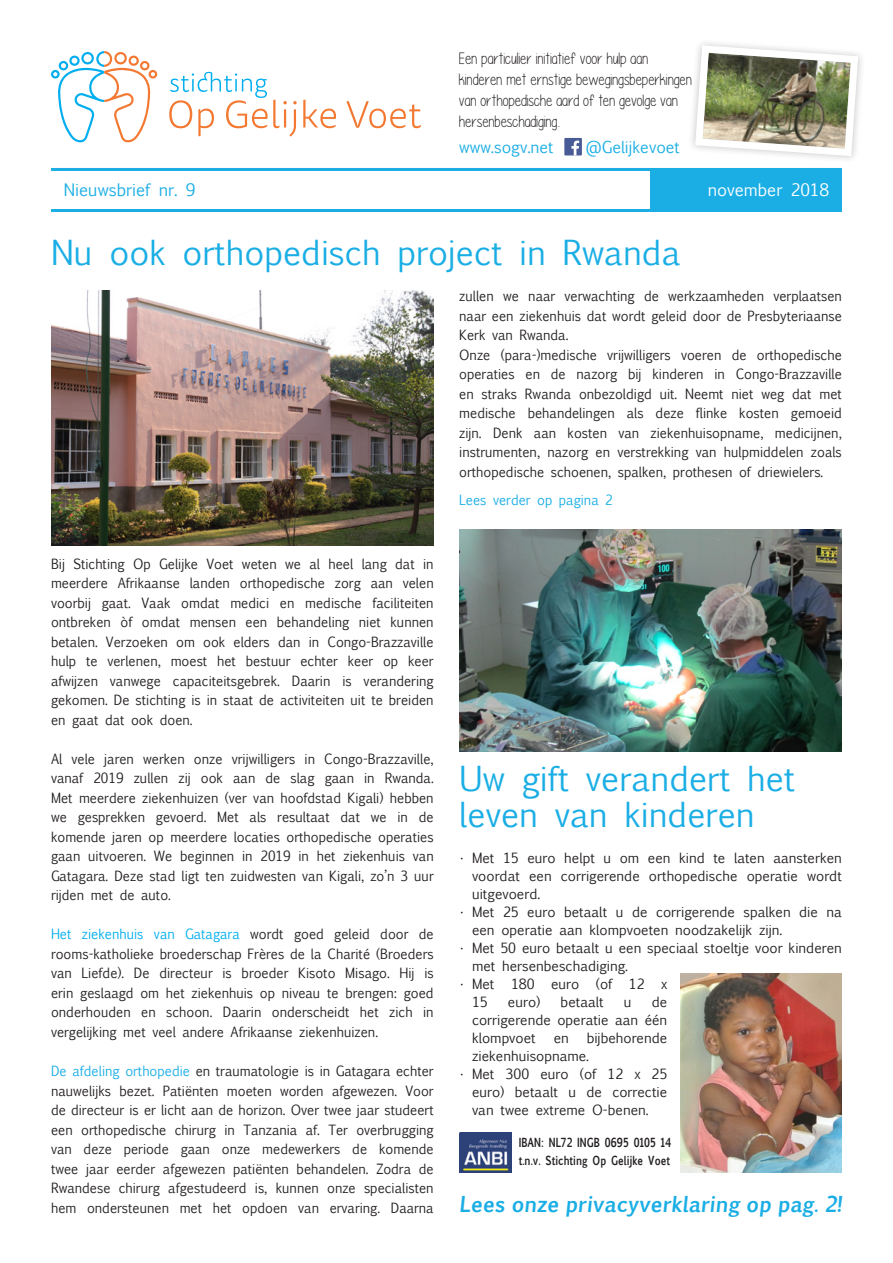
<style>
.page{position:relative;width:893px;height:1263px;background:#fff}
.page>*{position:absolute;margin:0;border:0;box-sizing:border-box;transform-origin:0 0}
.t1{font:33px "Euphemia UCAS";color:#1aaee5}
.t2{font:700 21px "Euphemia UCAS";color:#1aaee5;scale:.96 1}
.t3{font:16.5px/21px "Please write me a song";color:#231f20}
.t4{font:16.5px "Euphemia UCAS";color:#1aaee5}
.t5{font:16.5px "Euphemia UCAS";color:#fff}
.t6{font:15.75px "Euphemia UCAS";color:#1aaee5}
.t7{font:13.5px/19.5px "Euphemia UCAS";color:#231f20;text-align:justify;scale:.96 1}
.t8{font:13.5px/18px "Euphemia UCAS";color:#231f20}
.t9{font:13.5px "Euphemia UCAS";color:#1aaee5;scale:.96 1}
.t10{font:700 12px "Euphemia UCAS";color:#231f20;scale:.79 1}
.s1{color:#00aeef}
.s2{color:#1aaee5}
</style>
<div class="page">
<img style="left:459px;top:529px;width:383px;height:222px">
<svg style="left:303px;top:100px;width:33px;height:28px"></svg>
<svg style="left:346px;top:101px;width:75px;height:27px"></svg>
<svg style="left:169px;top:72px;width:128px;height:64px"></svg>
<svg style="left:51px;top:51px;width:106px;height:91px"></svg>
<div style="left:651px;top:169px;width:191px;height:41px;background:#1aaee5"></div>
<hr style="left:51px;top:168px;width:791px;height:3px;background:#1aaee5">
<hr style="left:51px;top:209px;width:791px;height:3px;background:#1aaee5">
<img style="left:692px;top:43px;width:170px;height:116px">
<img style="left:460px;top:1132px;width:51px;height:41px">
<img style="left:51px;top:291px;width:383px;height:255px">
<img style="left:680px;top:974px;width:162px;height:199px">
<div style="left:564px;top:138px;width:18px;height:17px;background:#495b97"></div>
<svg style="left:571px;top:141px;width:8px;height:14px"></svg>
<p class="t3" style="left:459px;top:48px;width:234px">Een particulier initiatief voor hulp aan kinderen met ernstige bewegingsbeperkingen van orthopedische aard of ten gevolge van hersenbeschadiging..</p>
<p class="t6" style="left:459px;top:136px;width:96px">www.sogv.net</p>
<p class="t6" style="left:585px;top:136px;width:96px">@Gelijkevoet</p>
<p class="t4" style="left:64px;top:178px;width:133px">Nieuwsbrief nr. 9</p>
<p class="t5" style="left:708px;top:178px;width:123px">november 2018</p>
<p class="t1" style="left:51px;top:229px;width:631px">Nu ook orthopedisch project in Rwanda</p>
<p class="t7" style="left:459px;top:286px;width:400px">zullen we naar verwachting de werkzaamheden verplaatsen naar een ziekenhuis dat wordt geleid door de Presbyteriaanse Kerk van Rwanda.</p>
<p class="t7" style="left:459px;top:345px;width:400px">Onze (para-)medische vrijwilligers voeren de orthopedische operaties en de nazorg bij kinderen in Congo-Brazzaville en straks Rwanda onbezoldigd uit. Neemt niet weg dat met medische behandelingen als deze flinke kosten gemoeid zijn. Denk aan kosten van ziekenhuisopname, medicijnen, instrumenten, nazorg en verstrekking van hulpmiddelen zoals orthopedische schoenen, spalken, prothesen of driewielers.</p>
<p class="t7" style="left:51px;top:554px;width:400px">Bij Stichting Op Gelijke Voet weten we al heel lang dat in meerdere Afrikaanse landen orthopedische zorg aan velen voorbij gaat. Vaak omdat medici en medische faciliteiten ontbreken òf omdat mensen een behandeling niet kunnen betalen. Verzoeken om ook elders dan in Congo-Brazzaville hulp te verlenen, moest het bestuur echter keer op keer afwijzen vanwege capaciteitsgebrek. Daarin is verandering gekomen. De stichting is in staat de activiteiten uit te breiden en gaat dat ook doen.</p>
<p class="t7" style="left:51px;top:749px;width:400px">Al vele jaren werken onze vrijwilligers in Congo-Brazzaville, vanaf 2019 zullen zij ook aan de slag gaan in Rwanda.<br>Met meerdere ziekenhuizen (ver van hoofdstad Kigali) hebben we gesprekken gevoerd. Met als resultaat dat we in de komende jaren op meerdere locaties orthopedische operaties gaan uitvoeren. We beginnen in 2019 in het ziekenhuis van Gatagara. Deze stad ligt ten zuidwesten van Kigali, zo’n 3 uur rijden met de auto.</p>
<p class="t7" style="left:51px;top:925px;width:400px"><span class="s1">Het ziekenhuis van Gatagara</span> wordt goed geleid door de rooms-katholieke broederschap Frères de la Charité (Broeders van Liefde). De directeur is broeder Kisoto Misago. Hij is erin geslaagd om het ziekenhuis op niveau te brengen: goed onderhouden en schoon. Daarin onderscheidt het zich in vergelijking met veel andere Afrikaanse ziekenhuizen.</p>
<p class="t7" style="left:51px;top:1061px;width:400px"><span class="s2">De afdeling orthopedie</span> en traumatologie is in Gatagara echter nauwelijks bezet. Patiënten moeten worden afgewezen. Voor de directeur is er licht aan de horizon. Over twee jaar studeert een orthopedische chirurg in Tanzania af. Ter overbrugging van deze periode gaan onze medewerkers de komende twee jaar eerder afgewezen patiënten behandelen. Zodra de Rwandese chirurg afgestudeerd is, kunnen onze specialisten hem ondersteunen met het opdoen van ervaring. Daarna</p>
<p class="t9" style="left:459px;top:490px;width:162px">Lees verder op pagina 2</p>
<p class="t1" style="left:459px;top:754px;width:337px">Uw gift verandert het</p>
<p class="t1" style="left:459px;top:790px;width:297px">leven van kinderen</p>
<p class="t8" style="left:472px;top:848px;width:371px;text-align:justify;text-indent:-13px">• Met 15 euro helpt u om een kind te laten aansterken voordat een corrigerende orthopedische operatie wordt uitgevoerd.</p>
<p class="t8" style="left:472px;top:902px;width:371px;text-indent:-13px">• Met 25 euro betaalt u de corrigerende spalken die na een operatie aan klompvoeten noodzakelijk zijn.</p>
<p class="t8" style="left:472px;top:938px;width:371px;text-indent:-13px">• Met 50 euro betaalt u een speciaal stoeltje voor kinderen met hersenbeschadiging.</p>
<p class="t8" style="left:472px;top:974px;width:197px;text-indent:-13px">• Met 180 euro (of 12 x<br>15</p>
<p class="t8" style="left:508px;top:992px;width:34px">euro)</p>
<p class="t8" style="left:561px;top:992px;width:45px">betaalt</p>
<p class="t8" style="left:624px;top:992px;width:9px">u</p>
<p class="t8" style="left:472px;top:992px;width:197px;text-align:justify;text-indent:180px">de corrigerende operatie aan één klompvoet</p>
<p class="t8" style="left:472px;top:1028px;width:197px;text-indent:115px">bijbehorende ziekenhuisopname.</p>
<p class="t8" style="left:472px;top:1064px;width:197px;text-align:justify;text-indent:-13px">• Met 300 euro (of 12 x 25 euro) betaalt u de correctie van twee extreme O-benen.</p>
<p class="t10" style="left:519px;top:1133px;width:194px">IBAN: NL72 INGB 0695 0105 14</p>
<p class="t10" style="left:519px;top:1151px;width:193px">t.n.v. Stichting Op Gelijke Voet</p>
<p class="t8" style="left:554px;top:1028px;width:17px">en</p>
<p class="t2" style="left:459px;top:1188px;width:404px">Lees onze privacyverklaring op pag. 2!</p>
</div>
